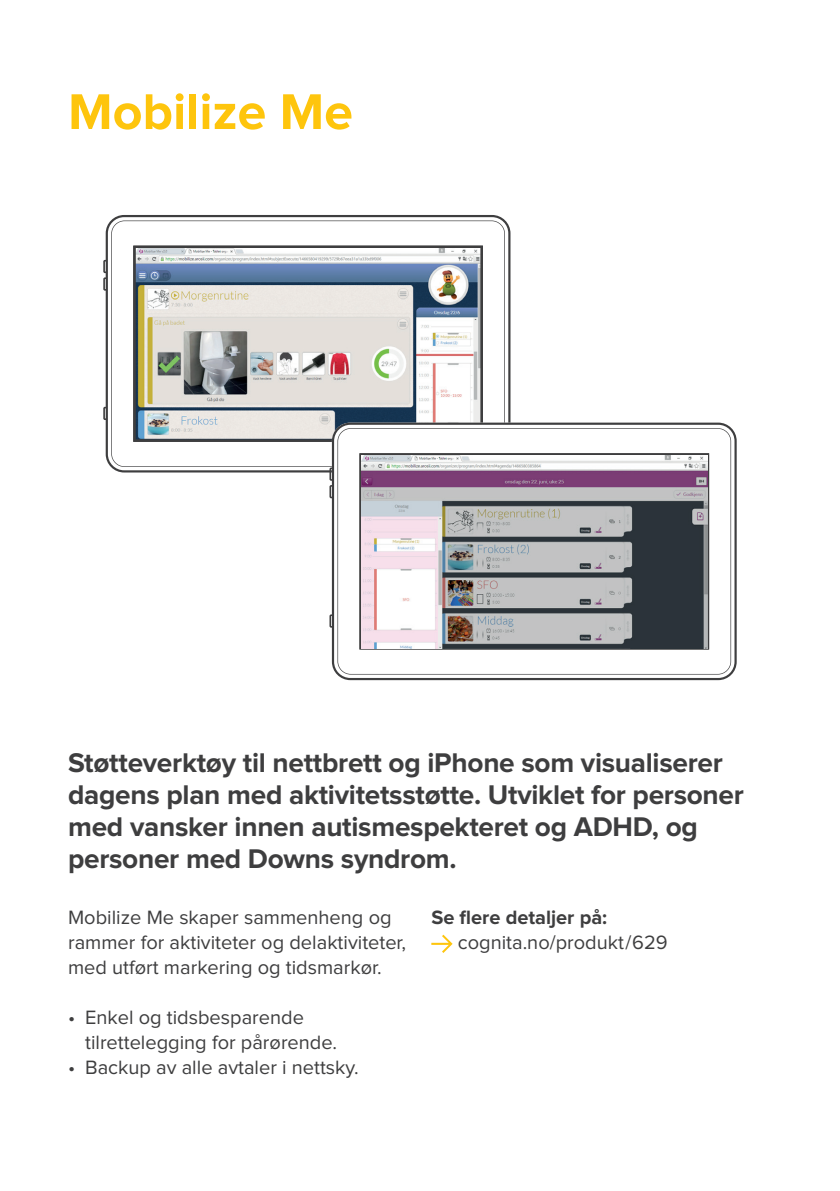
<style>
.page{position:relative;width:840px;height:1191px;background:#fff}
.page>*{position:absolute;margin:0;border:0;box-sizing:border-box;transform-origin:0 0}
.t1{font:700 52px "Proxima Nova";color:#fec50d}
.t2{font:700 28px/32px "Proxima Nova";letter-spacing:-.01em;color:#3e3e3f}
.t3{font:20px/25px "Proxima Nova";color:#3e3e3f}
.t4{font:700 20px "Proxima Nova";color:#3e3e3f}
</style>
<div class="page">
<svg style="left:431px;top:934px;width:21px;height:19px"></svg>
<svg style="left:106px;top:215px;width:404px;height:257px"></svg>
<svg style="left:111px;top:220px;width:393px;height:247px"></svg>
<svg style="left:103px;top:260px;width:3px;height:31px"></svg>
<svg style="left:103px;top:407px;width:3px;height:13px"></svg>
<svg style="left:133px;top:246px;width:349px;height:196px;background:#bdbfc1"></svg>
<svg style="left:332px;top:422px;width:404px;height:258px"></svg>
<svg style="left:337px;top:428px;width:393px;height:246px"></svg>
<svg style="left:329px;top:467px;width:3px;height:31px"></svg>
<svg style="left:329px;top:614px;width:3px;height:13px"></svg>
<svg style="left:359px;top:453px;width:349px;height:196px"></svg>
<img style="left:361px;top:456px;width:346px;height:192px">
<h1 class="t1" style="left:68px;top:88px;width:286px">Mobilize Me</h1>
<h2 class="t2" style="left:68px;top:748px;width:677px">Støtteverktøy til nettbrett og iPhone som visualiserer dagens plan med aktivitetsstøtte. Utviklet for personer med vansker innen autismespekteret og ADHD, og personer med Downs syndrom.</h2>
<p class="t3" style="left:68px;top:905px;width:339px">Mobilize Me skaper sammenheng og rammer for aktiviteter og delaktiviteter, med utført markering og tidsmarkør.</p>
<p class="t3" style="left:85px;top:1005px;width:253px;text-indent:-17px">• Enkel og tidsbesparende tilrettelegging for pårørende.</p>
<p class="t3" style="left:68px;top:1055px;width:292px">• Backup av alle avtaler i nettsky.</p>
<p class="t4" style="left:431px;top:908px;width:177px">Se flere detaljer på:</p>
<p class="t3" style="left:457px;top:930px;width:211px">cognita.no/produkt/629</p>
</div>
